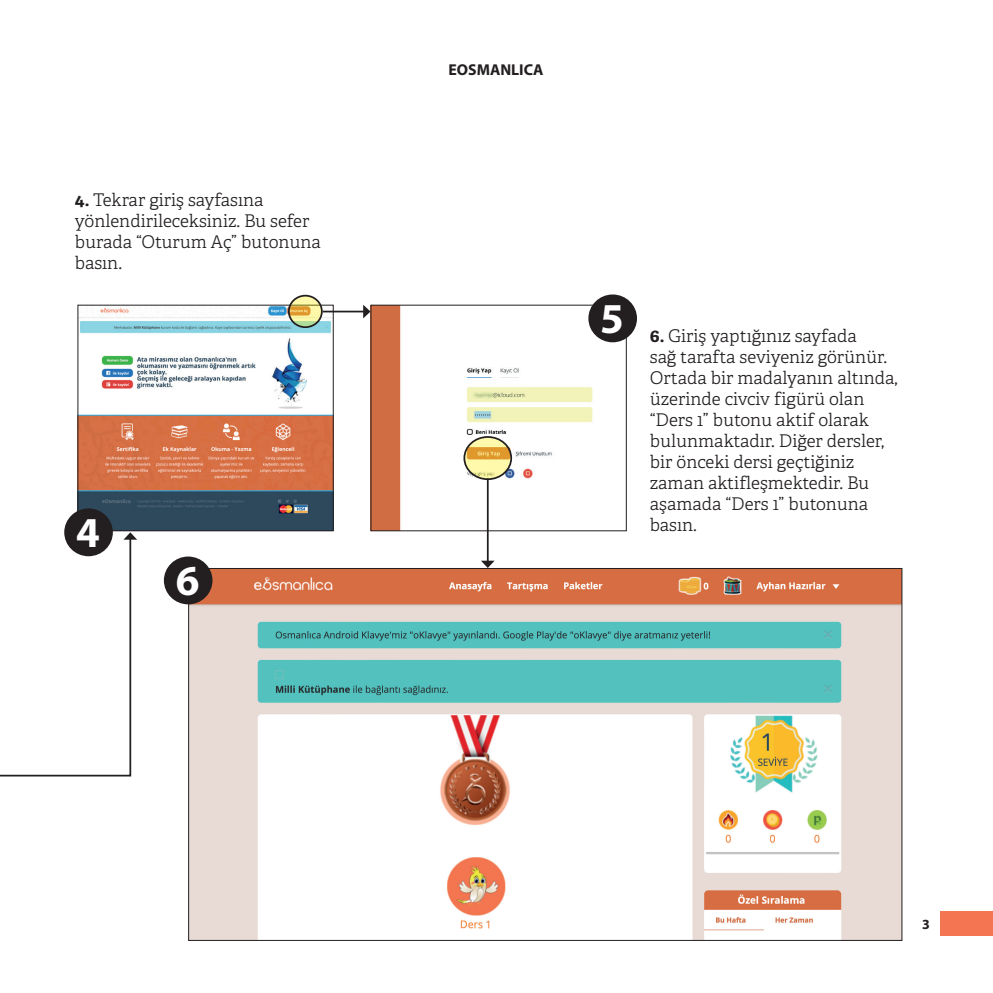
<style>
.page{position:relative;width:993px;height:993px;background:#fff}
.page>*{position:absolute;margin:0;border:0;box-sizing:border-box;transform-origin:0 0}
.t1{font:700 42.7px "Myriad Pro";color:#fff}
.t2{font:300 17.5px/21px "Adelle";color:#231f20}
.t3{font:700 15.75px "Myriad Pro";color:#231f20}
.t4{font:700 14px "Myriad Pro";color:#231f20}
.s1{font-weight:700}
</style>
<div class="page">
<img style="left:79px;top:306px;width:252px;height:223px">
<div style="left:77px;top:304px;width:256px;height:227px;border:1px solid #231f20"></div>
<img style="left:372px;top:306px;width:252px;height:223px">
<img style="left:190px;top:570px;width:710px;height:368px">
<div style="left:64px;top:508px;width:49px;height:48px;background:#231f20;border-radius:50%"></div>
<div style="left:588px;top:294px;width:48px;height:48px;background:#231f20;border-radius:50%"></div>
<div style="left:164px;top:556px;width:48px;height:48px;background:#231f20;border-radius:50%"></div>
<svg style="left:289px;top:295px;width:33px;height:32px"></svg>
<div style="left:288px;top:295px;width:34px;height:33px;border:2px solid #231f20;border-radius:50%"></div>
<svg style="left:464px;top:437px;width:47px;height:42px;background:#e2cd8b"></svg>
<div style="left:463px;top:436px;width:49px;height:44px;border:2px solid #231f20;border-radius:50%"></div>
<hr style="left:322px;top:310px;width:42px;height:2px;background:#231f20">
<svg style="left:363px;top:305px;width:7px;height:13px"></svg>
<hr style="left:486px;top:478px;width:2px;height:83px;background:#231f20">
<svg style="left:481px;top:560px;width:13px;height:8px"></svg>
<svg style="left:0;top:532px;width:137px;height:245px"></svg>
<div style="left:940px;top:910px;width:52px;height:25px;background:#f37551"></div>
<p class="t2" style="left:75px;top:189px;width:247px"><span class="s1">4.</span> Tekrar giriş sayfasına yönlendirileceksiniz. Bu sefer burada “Oturum Aç” butonuna basın.</p>
<h1 class="t1" style="left:76px;top:504px;width:25px">4</h1>
<h1 class="t1" style="left:176px;top:552px;width:25px">6</h1>
<p class="t3" style="left:448px;top:59px;width:97px">EOSMANLICA</p>
<h1 class="t1" style="left:600px;top:290px;width:25px">5</h1>
<p class="t2" style="left:649px;top:325px;width:249px"><span class="s1">6.</span> Giriş yaptığınız sayfada<br>sağ tarafta seviyeniz görünür.<br>Ortada bir madalyanın altında, üzerinde civciv figürü olan “Ders 1” butonu aktif olarak bulunmaktadır. Diğer dersler, bir önceki dersi geçtiğiniz zaman aktifleşmektedir. Bu aşamada “Ders 1” butonuna basın.</p>
<p class="t4" style="left:921px;top:914px;width:9px">3</p>
</div>
